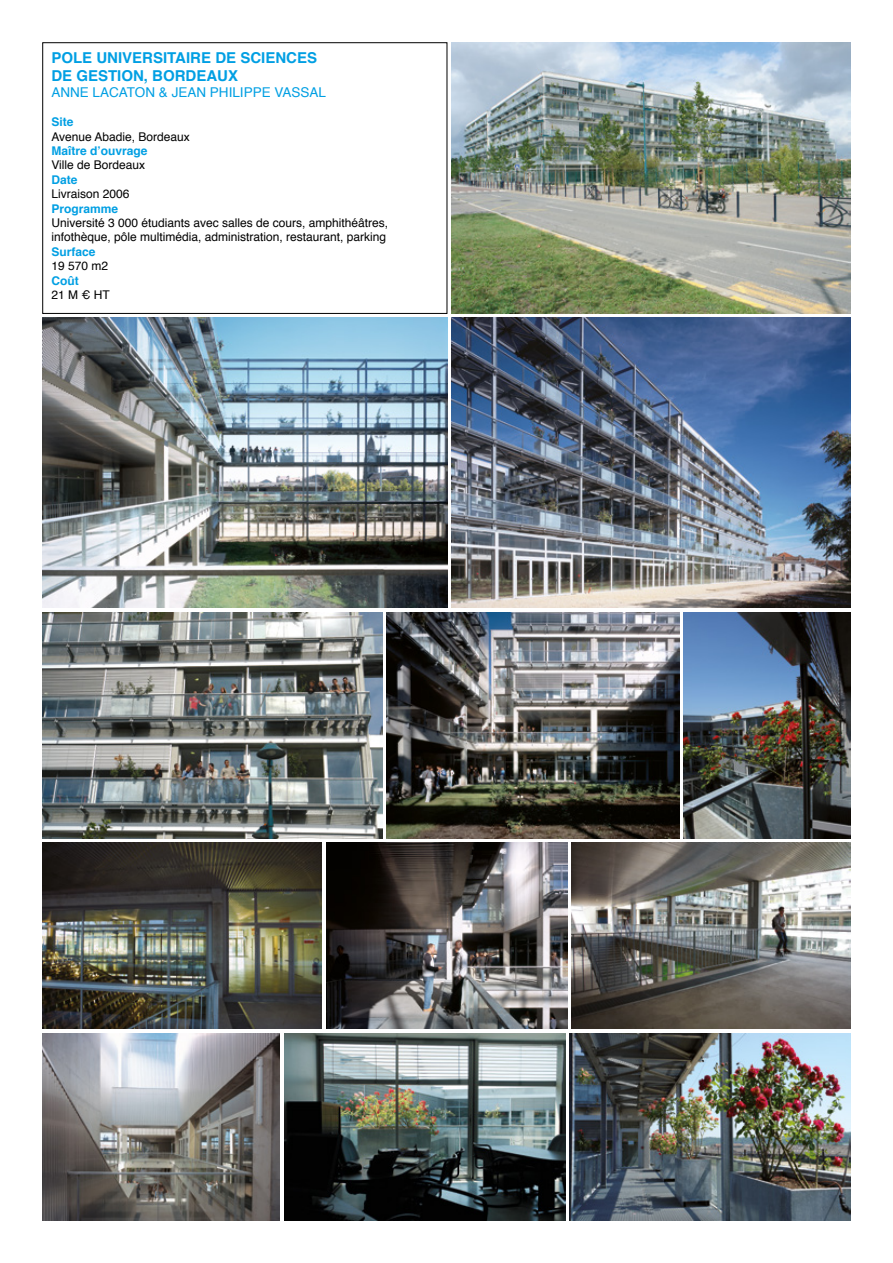
<style>
.page{position:relative;width:893px;height:1263px;background:#fff}
.page>*{position:absolute;margin:0;border:0;box-sizing:border-box;transform-origin:0 0}
.t1{font:700 15px/18px "Helvetica";color:#009fe3}
.t2{font:13.5px "Helvetica";color:#009fe3}
.t3{font:12px/14.4px "Helvetica";color:#000}
.t4{font:700 12px "Helvetica";color:#009fe3}
</style>
<div class="page">
<div style="left:43px;top:43px;width:404px;height:271px;border:1px solid #000"></div>
<img style="left:451px;top:43px;width:399px;height:270px">
<img style="left:43px;top:318px;width:404px;height:290px">
<img style="left:451px;top:318px;width:399px;height:290px">
<img style="left:43px;top:612px;width:339px;height:226px">
<img style="left:386px;top:612px;width:293px;height:226px">
<img style="left:684px;top:612px;width:166px;height:226px">
<img style="left:571px;top:843px;width:279px;height:186px">
<img style="left:326px;top:843px;width:241px;height:186px">
<img style="left:43px;top:843px;width:279px;height:186px">
<img style="left:43px;top:1033px;width:237px;height:187px">
<img style="left:569px;top:1033px;width:281px;height:187px">
<img style="left:284px;top:1033px;width:281px;height:187px">
<p class="t1" style="left:51px;top:49px;width:267px">POLE UNIVERSITAIRE DE SCIENCES<br>DE GESTION, BORDEAUX</p>
<p class="t2" style="left:51px;top:82px;width:276px">ANNE LACATON &amp; JEAN PHILIPPE VASSAL</p>
<p class="t4" style="left:51px;top:112px;width:24px">Site</p>
<p class="t3" style="left:51px;top:129px;width:140px">Avenue Abadie, Bordeaux</p>
<p class="t4" style="left:51px;top:141px;width:98px">Maître d’ouvrage</p>
<p class="t3" style="left:51px;top:158px;width:95px">Ville de Bordeaux</p>
<p class="t4" style="left:51px;top:170px;width:28px">Date</p>
<p class="t3" style="left:51px;top:187px;width:80px">Livraison 2006</p>
<p class="t4" style="left:51px;top:199px;width:68px">Programme</p>
<p class="t3" style="left:51px;top:216px;width:338px">Université 3 000 étudiants avec salles de cours, amphithéâtres, infothèque, pôle multimédia, administration, restaurant, parking</p>
<p class="t4" style="left:51px;top:242px;width:46px">Surface</p>
<p class="t3" style="left:51px;top:259px;width:58px">19 570 m2</p>
<p class="t4" style="left:51px;top:271px;width:29px">Coût</p>
<p class="t3" style="left:51px;top:288px;width:60px">21 M € HT</p>
</div>
